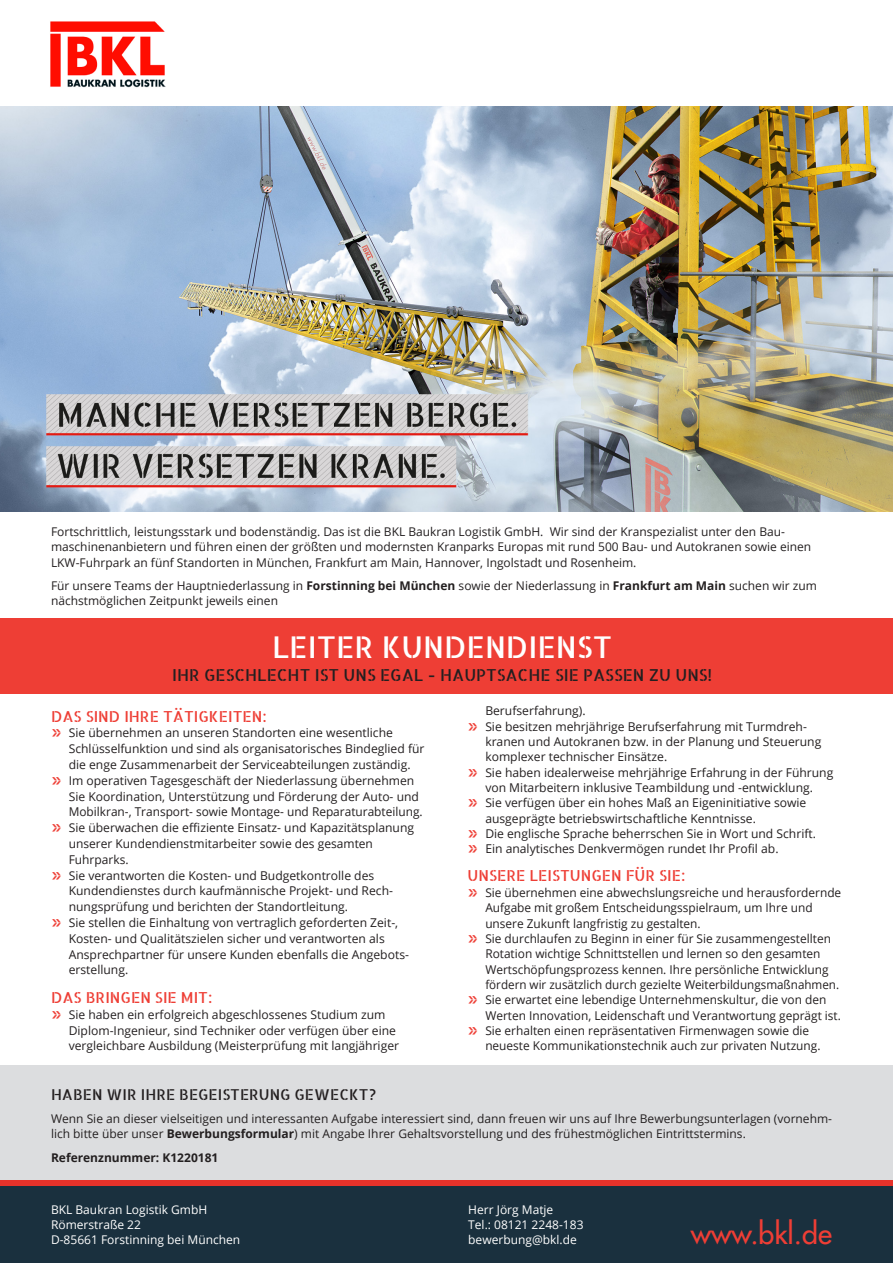
<style>
.page{position:relative;width:893px;height:1263px;background:#fff}
.page>*{position:absolute;margin:0;border:0;box-sizing:border-box;transform-origin:0 0}
.Headline{font:30px "Allerta Stencil";color:#fff}
.Grundschrift{font:28.5px "Futura";color:#ee3e35}
.Subline{font:16.5px "Allerta Stencil";color:#231f20}
.Grundschrift-2{font:15.15px "Allerta Stencil";color:#ee3e35}
.Grundschrift-3{font:15px "Allerta Stencil";color:#231f20}
.Grundschrift-4{font:12.15px/15.8px "Open Sans";color:#231f20}
.Grundschrift-5{font:12px/15px "Open Sans";color:#231f20}
.Grundschrift-6{font:12px/15px "Open Sans";color:#fff}
.Grundschrift-7{font:700 12px "Open Sans";color:#231f20}
.s1{font-weight:700}
.s2{font-family:"Allerta Stencil";font-size:15.15px;color:#ee3e35}
</style>
<div class="page">
<img style="left:0;top:106px;width:893px;height:405px">
<div style="left:0;top:1065px;width:893px;height:117px;background:#dcdddf"></div>
<img style="left:50px;top:21px;width:116px;height:67px">
<div style="left:0;top:1184px;width:893px;height:79px;background:#1a303e"></div>
<div style="left:0;top:618px;width:893px;height:56px;background:#ee3e35"></div>
<div style="left:0;top:656px;width:893px;height:38px;background:#ee3e35"></div>
<div style="left:0;top:1180px;width:893px;height:5px;background:#e6322a"></div>
<p class="Grundschrift-5" style="left:51px;top:524px;width:762px">Fortschrittlich, leistungsstark und bodenständig. Das ist die BKL Baukran Logistik GmbH. Wir sind der Kranspezialist unter den Bau&shy;maschinenanbietern und führen einen der größten und modernsten Kranparks Europas mit rund 500 Bau- und Autokranen sowie einen<br>LKW-Fuhrpark an fünf Standorten in München, Frankfurt am Main, Hannover, Ingolstadt und Rosenheim.</p>
<p class="Grundschrift-5" style="left:51px;top:578px;width:767px">Für unsere Teams der Hauptniederlassung in <span class="s1">Forstinning bei München</span> sowie der Niederlassung in <span class="s1">Frankfurt am Main</span> suchen wir zum nächstmöglichen Zeitpunkt jeweils einen</p>
<p class="Headline" style="left:272px;top:627px;width:341px">LEITER KUNDENDIENST</p>
<p class="Subline" style="left:172px;top:664px;width:542px">IHR GESCHLECHT IST UNS EGAL - HAUPTSACHE SIE PASSEN ZU UNS!</p>
<p class="Grundschrift-2" style="left:51px;top:706px;width:217px">DAS SIND IHRE TÄTIGKEITEN:</p>
<p class="Grundschrift-4" style="left:69px;top:725px;width:357px;text-indent:-18px"><span class="s2">»</span> Sie übernehmen an unseren Standorten eine wesentliche<br>Schlüsselfunktion und sind als organisatorisches Bindeglied für die enge Zusammenarbeit der Serviceabteilungen zuständig.</p>
<p class="Grundschrift-4" style="left:69px;top:772px;width:355px;text-indent:-18px"><span class="s2">»</span> Im operativen Tagesgeschäft der Niederlassung übernehmen<br>Sie Koordination, Unterstützung und Förderung der Auto- und<br>Mobilkran-, Transport- sowie Montage- und Reparaturabteilung.</p>
<p class="Grundschrift-4" style="left:69px;top:819px;width:347px;text-indent:-18px"><span class="s2">»</span> Sie überwachen die effiziente Einsatz- und Kapazitätsplanung unserer Kundendienstmitarbeiter sowie des gesamten<br>Fuhrparks.</p>
<p class="Grundschrift-4" style="left:69px;top:867px;width:326px;text-indent:-18px"><span class="s2">»</span> Sie verantworten die Kosten- und Budgetkontrolle des<br>Kundendienstes durch kaufmännische Projekt- und Rech&shy;nungsprüfung und berichten der Standortleitung.</p>
<p class="Grundschrift-4" style="left:69px;top:914px;width:342px;text-indent:-18px"><span class="s2">»</span> Sie stellen die Einhaltung von vertraglich geforderten Zeit-, Kosten- und Qualitätszielen sicher und verantworten als Ansprechpartner für unsere Kunden ebenfalls die Angebots&shy;erstellung.</p>
<p class="Grundschrift-2" style="left:51px;top:987px;width:163px">DAS BRINGEN SIE MIT:</p>
<p class="Grundschrift-4" style="left:69px;top:1006px;width:332px;text-indent:-18px"><span class="s2">»</span> Sie haben ein erfolgreich abgeschlossenes Studium zum<br>Diplom-Ingenieur, sind Techniker oder verfügen über eine vergleichbare Ausbildung (Meisterprüfung mit langjähriger</p>
<p class="Grundschrift-4" style="left:485px;top:703px;width:102px">Berufserfahrung).</p>
<p class="Grundschrift-4" style="left:485px;top:718px;width:337px;line-height:15.3px;text-indent:-18px"><span class="s2">»</span> Sie besitzen mehrjährige Berufserfahrung mit Turmdreh&shy;kranen und Autokranen bzw. in der Planung und Steuerung komplexer technischer Einsätze.</p>
<p class="Grundschrift-4" style="left:468px;top:764px;width:367px;line-height:15.3px;text-align:center"><span class="s2">»</span> Sie haben idealerweise mehrjährige Erfahrung in der Führung von Mitarbeitern inklusive Teambildung und -entwicklung.</p>
<p class="Grundschrift-4" style="left:485px;top:795px;width:323px;line-height:15.3px;text-indent:-18px"><span class="s2">»</span> Sie verfügen über ein hohes Maß an Eigeninitiative sowie ausgeprägte betriebswirtschaftliche Kenntnisse.</p>
<p class="Grundschrift-4" style="left:468px;top:825px;width:350px"><span class="s2">»</span> Die englische Sprache beherrschen Sie in Wort und Schrift.</p>
<p class="Grundschrift-4" style="left:468px;top:841px;width:312px"><span class="s2">»</span> Ein analytisches Denkvermögen rundet Ihr Profil ab.</p>
<p class="Grundschrift-2" style="left:468px;top:866px;width:219px">UNSERE LEISTUNGEN FÜR SIE:</p>
<p class="Grundschrift-4" style="left:485px;top:884px;width:357px;line-height:15.3px;text-indent:-18px"><span class="s2">»</span> Sie übernehmen eine abwechslungsreiche und herausfordernde<br>Aufgabe mit großem Entscheidungsspielraum, um Ihre und unsere Zukunft langfristig zu gestalten.</p>
<p class="Grundschrift-4" style="left:485px;top:930px;width:355px;line-height:15.3px;text-indent:-18px"><span class="s2">»</span> Sie durchlaufen zu Beginn in einer für Sie zusammengestellten Rotation wichtige Schnittstellen und lernen so den gesamten Wertschöpfungsprozess kennen. Ihre persönliche Entwicklung fördern wir zusätzlich durch gezielte Weiterbildungsmaßnahmen.</p>
<p class="Grundschrift-4" style="left:485px;top:992px;width:357px;line-height:15.3px;text-indent:-18px"><span class="s2">»</span> Sie erwartet eine lebendige Unternehmenskultur, die von den<br>Werten Innovation, Leidenschaft und Verantwortung geprägt ist.</p>
<p class="Grundschrift-4" style="left:485px;top:1023px;width:337px;line-height:15.3px;text-indent:-18px"><span class="s2">»</span> Sie erhalten einen repräsentativen Firmenwagen sowie die neueste Kommunikationstechnik auch zur privaten Nutzung.</p>
<p class="Grundschrift-3" style="left:51px;top:1084px;width:327px">HABEN WIR IHRE BEGEISTERUNG GEWECKT?</p>
<p class="Grundschrift-5" style="left:51px;top:1111px;width:782px">Wenn Sie an dieser vielseitigen und interessanten Aufgabe interessiert sind, dann freuen wir uns auf Ihre Bewerbungsunterlagen (vornehm&shy;lich bitte über unser <span class="s1">Bewerbungsformular</span>) mit Angabe Ihrer Gehaltsvorstellung und des frühestmöglichen Eintrittstermins.</p>
<p class="Grundschrift-7" style="left:51px;top:1149px;width:169px">Referenznummer: K1220181</p>
<p class="Grundschrift-6" style="left:51px;top:1201px;width:191px">BKL Baukran Logistik GmbH<br>Römerstraße 22<br>D-85661 Forstinning bei München</p>
<p class="Grundschrift-6" style="left:468px;top:1201px;width:117px">Herr Jörg Matje<br>Tel.: 08121 2248-183 bewerbung@bkl.de</p>
<p class="Grundschrift" style="left:691px;top:1214px;width:143px">www.bkl.de</p>
</div>
